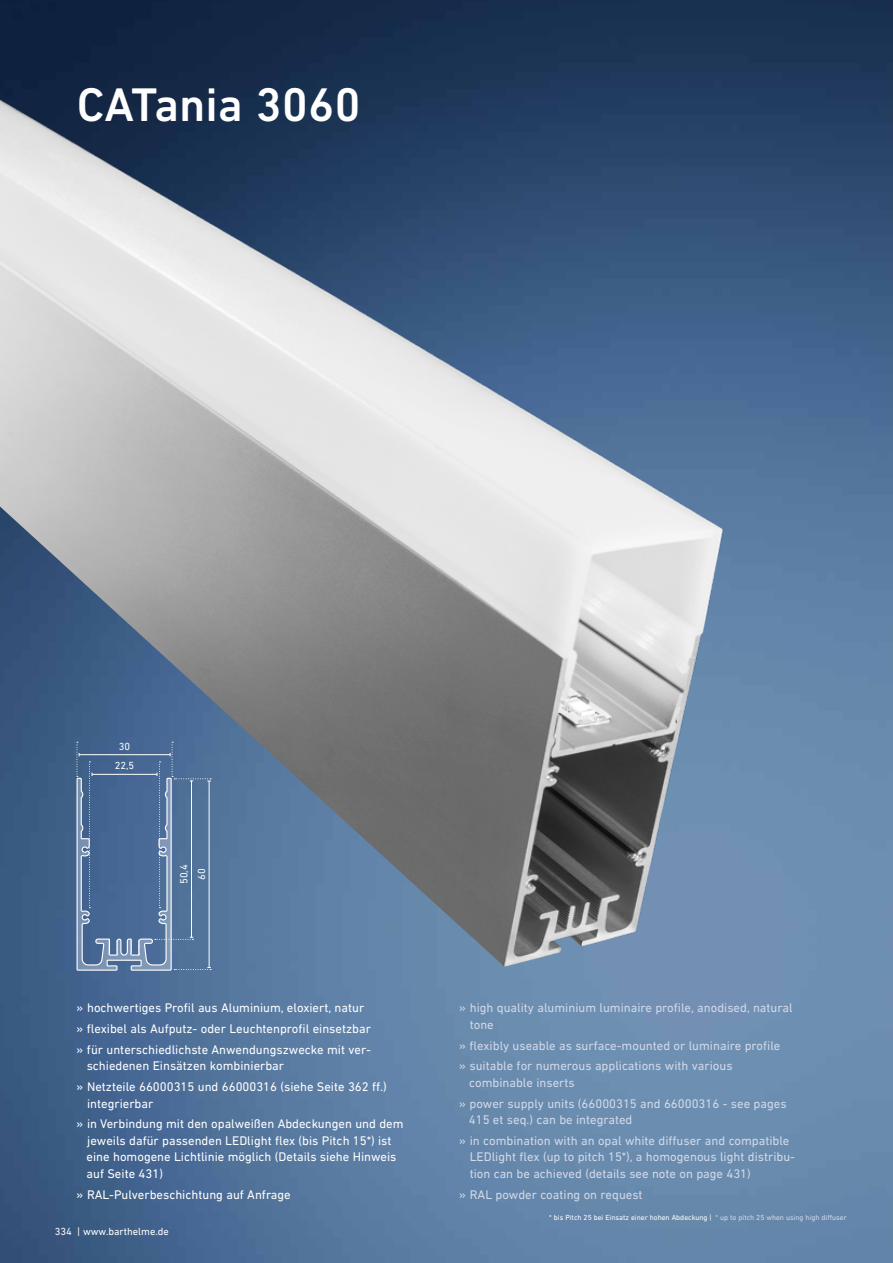
<style>
.page{position:relative;width:893px;height:1263px;background:#fff}
.page>*{position:absolute;margin:0;border:0;box-sizing:border-box;transform-origin:0 0}
.t1{font:500 48px "DIN Next LT Pro";color:#fff}
.t2{font:12.75px/20.7px "DIN Next LT Pro";color:#fff}
.t3{font:12.75px/20.7px "DIN Next LT Pro";color:#d2d9e9}
.t4{font:10.5px/19.6px "DIN Next LT Pro";color:#fff;text-align:center}
.t5{font:7.5px "DIN Next LT Pro";color:#fff}
.s1{color:#d2d9e9}
</style>
<div class="page">
<img style="left:0;top:0;width:893px;height:1263px">
<img style="left:0;top:87px;width:728px;height:880px">
<svg style="left:76px;top:742px;width:135px;height:229px;background:#59779e"></svg>
<h1 class="t1" style="left:77px;top:77px;width:286px">CATania 3060</h1>
<p class="t4" style="left:115px;top:736px;width:21px">30<br>22,5</p>
<p class="t4" style="left:174px;top:884px;width:21px;rotate:-90deg">50,4</p>
<p class="t4" style="left:192px;top:880px;width:13px;rotate:-90deg">60</p>
<p class="t2" style="left:76px;top:997px;width:296px">» hochwertiges Profil aus Aluminium, eloxiert, natur » flexibel als Aufputz- oder Leuchtenprofil einsetzbar » für unterschiedlichste Anwendungszwecke mit ver-</p>
<p class="t2" style="left:76px;top:1055px;width:312px;text-indent:10px">schiedenen Einsätzen kombinierbar<br>» Netzteile 66000315 und 66000316 (siehe Seite 362 ff.)</p>
<p class="t2" style="left:76px;top:1093px;width:329px;text-indent:11px">integrierbar<br>» in Verbindung mit den opalweißen Abdeckungen und dem</p>
<p class="t2" style="left:87px;top:1132px;width:311px;line-height:16.5px">jeweils dafür passenden LEDlight flex (bis Pitch 15*) ist eine homogene Lichtlinie möglich (Details siehe Hinweis auf Seite 431)</p>
<p class="t2" style="left:76px;top:1184px;width:216px">» RAL-Pulverbeschichtung auf Anfrage</p>
<p class="t4" style="left:55px;top:1221px;width:116px">334 | www.barthelme.de</p>
<p class="t3" style="left:470px;top:1000px;width:324px;line-height:16.5px;text-indent:-11px">» high quality aluminium luminaire profile, anodised, natural tone</p>
<p class="t3" style="left:459px;top:1035px;width:323px">» flexibly useable as surface-mounted or luminaire profile » suitable for numerous applications with various</p>
<p class="t3" style="left:459px;top:1072px;width:329px;text-indent:10px">combinable inserts<br>» power supply units (66000315 and 66000316 - see pages</p>
<p class="t3" style="left:459px;top:1109px;width:332px;text-indent:10px">415 et seq.) can be integrated<br>» in combination with an opal white diffuser and compatible</p>
<p class="t3" style="left:470px;top:1149px;width:327px;line-height:16.5px">LEDlight flex (up to pitch 15*), a homogenous light distribu&shy;tion can be achieved (details see note on page 431)</p>
<p class="t3" style="left:459px;top:1184px;width:185px">» RAL powder coating on request</p>
<p class="t5" style="left:549px;top:1213px;width:299px">* bis Pitch 25 bei Einsatz einer hohen Abdeckung | <span class="s1">* up to pitch 25 when using high diffuser</span></p>
</div>
